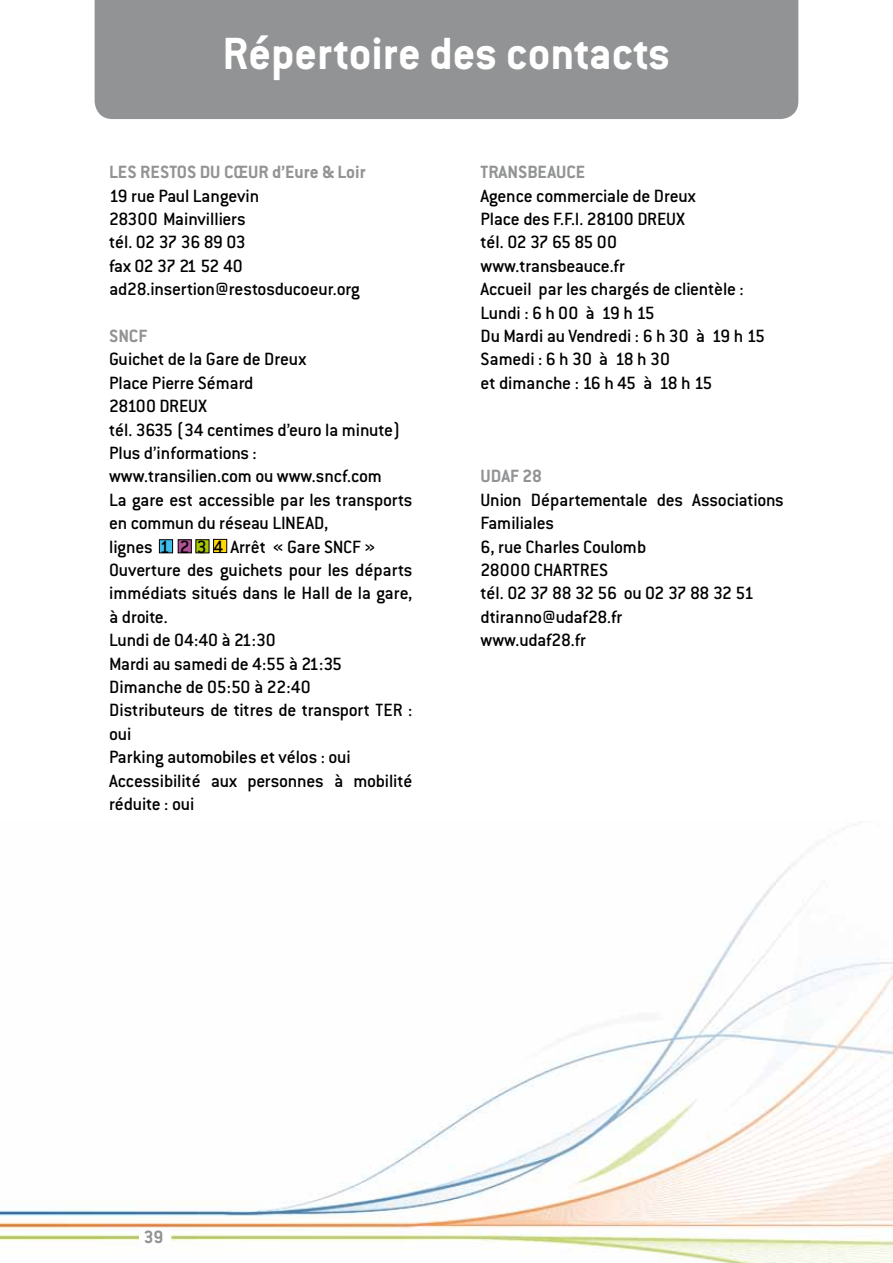
<style>
.page{position:relative;width:893px;height:1263px;background:#fff}
.page>*{position:absolute;margin:0;border:0;box-sizing:border-box;transform-origin:0 0}
.t1{font:700 49.5px "Conduit ITC Std";color:#fff}
.t2{font:500 19.5px/23.4px "Conduit ITC Std";letter-spacing:-.01em;color:#000}
.t3{font:700 19.5px "Conduit ITC Std";color:#929395}
</style>
<div class="page">
<div style="left:159px;top:539px;width:14px;height:14px;background:#3fbfeb;border:1px solid #000"></div>
<div style="left:178px;top:539px;width:14px;height:14px;background:#b35095;border:1px solid #000"></div>
<div style="left:195px;top:539px;width:14px;height:14px;background:#aac600;border:1px solid #000"></div>
<div style="left:213px;top:539px;width:14px;height:14px;background:#ffda00;border:1px solid #000"></div>
<img style="left:0;top:828px;width:893px;height:435px">
<div style="left:95px;top:0;width:703px;height:119px;background:#929395"></div>
<div style="left:140px;top:1229px;width:31px;height:14px;background:#fff"></div>
<h1 class="t1" style="left:222px;top:24px;width:450px">Répertoire des contacts</h1>
<p class="t3" style="left:109px;top:160px;width:258px">LES RESTOS DU CŒUR d’Eure &amp; Loir</p>
<p class="t2" style="left:109px;top:183px;width:252px">19 rue Paul Langevin<br>28300 Mainvilliers<br>tél. 02 37 36 89 03<br>fax 02 37 21 52 40 ad28.insertion@restosducoeur.org</p>
<p class="t3" style="left:109px;top:324px;width:40px">SNCF</p>
<p class="t2" style="left:109px;top:347px;width:305px">Guichet de la Gare de Dreux<br>Place Pierre Sémard<br>28100 DREUX<br>tél. 3635 (34 centimes d’euro la minute)<br>Plus d’informations :<br>www.transilien.com ou www.sncf.com<br>La gare est accessible par les transports en commun du réseau LINEAD,<br>lignes 1 2 3 4 Arrêt « Gare SNCF »<br>Ouverture des guichets pour les départs immédiats situés dans le Hall de la gare, à droite.<br>Lundi de 04:40 à 21:30<br>Mardi au samedi de 4:55 à 21:35<br>Dimanche de 05:50 à 22:40<br>Distributeurs de titres de transport TER : oui<br>Parking automobiles et vélos : oui<br>Accessibilité aux personnes à mobilité réduite : oui</p>
<p class="t3" style="left:480px;top:160px;width:106px">TRANSBEAUCE</p>
<p class="t2" style="left:480px;top:183px;width:286px">Agence commerciale de Dreux<br>Place des F.F.I. 28100 DREUX<br>tél. 02 37 65 85 00 www.transbeauce.fr<br>Accueil par les chargés de clientèle :<br>Lundi : 6 h 00 à 19 h 15<br>Du Mardi au Vendredi : 6 h 30 à 19 h 15<br>Samedi : 6 h 30 à 18 h 30<br>et dimanche : 16 h 45 à 18 h 15</p>
<p class="t3" style="left:480px;top:464px;width:63px">UDAF 28</p>
<p class="t2" style="left:480px;top:487px;width:305px">Union Départementale des Associations<br>Familiales<br>6, rue Charles Coulomb<br>28000 CHARTRES<br>tél. 02 37 88 32 56 ou 02 37 88 32 51 dtiranno@udaf28.fr<br>www.udaf28.fr</p>
<p class="t3" style="left:144px;top:1225px;width:21px">39</p>
</div>
